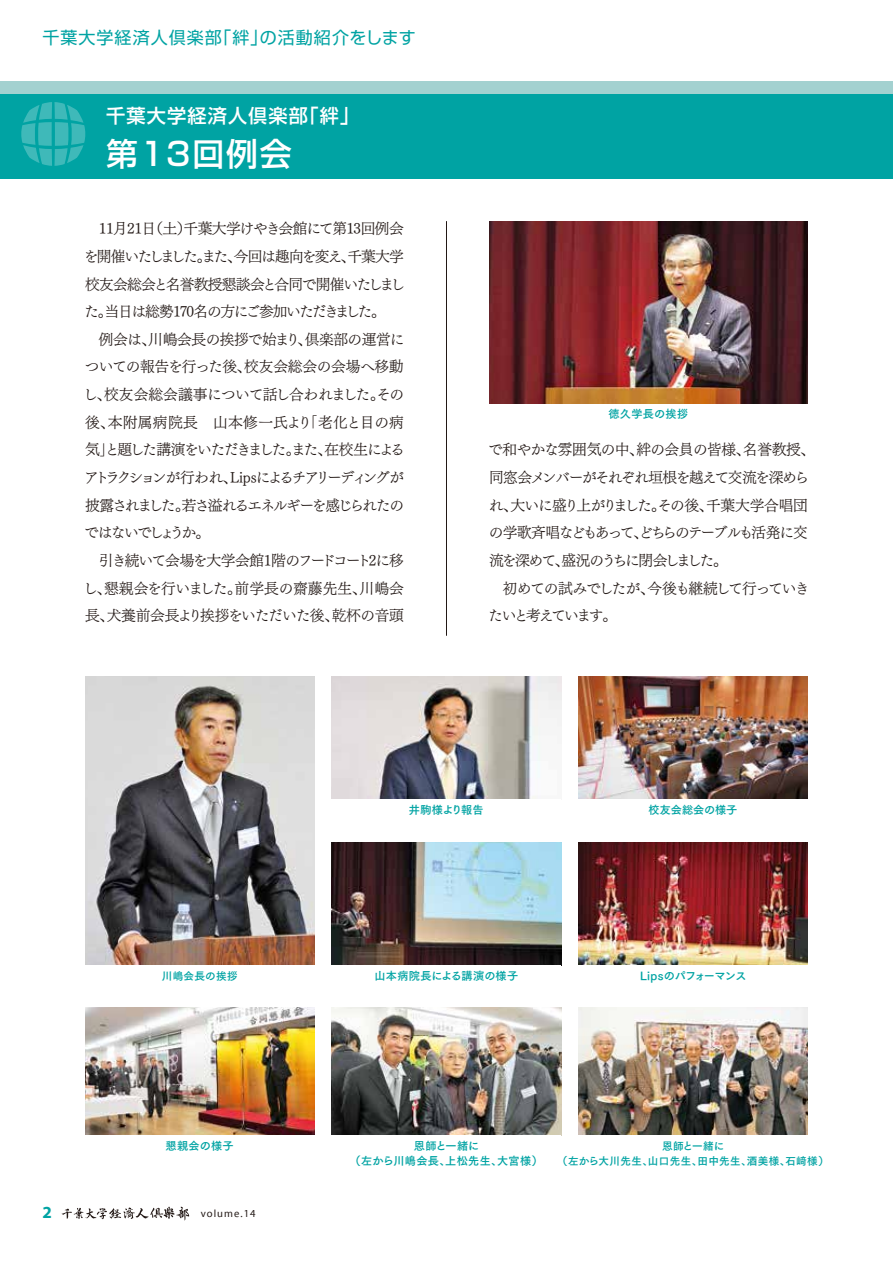
<style>
.page{position:relative;width:893px;height:1263px;background:#fff}
.page>*{position:absolute;margin:0;border:0;box-sizing:border-box;transform-origin:0 0}
.t1{font:500 31.95px "Shin Go Pro";letter-spacing:.06em;color:#fff}
.t2{font:500 19.2px "Shin Go Pro";letter-spacing:.06em;color:#fff}
.t3{font:16.95px "Shin Go Pro";letter-spacing:.06em;color:#00a3a3}
.t4{font:700 16.95px "Myriad Pro";color:#00a3a3}
.t5{font:14.85px/27.6px "Tsuku Min Pro LB";letter-spacing:-.09em;color:#221815;text-align:justify}
.t6{font:14.85px/27.6px "Tsuku Min Pro LB";letter-spacing:-.11em;color:#221815}
.t7{font:11.1px/14.9px "Tsuku Go Pro B";letter-spacing:.03em;color:#00a3a3;text-align:center}
.t8{font:11.1px "Tsuku Go Pro B";letter-spacing:.01em;color:#00a3a3}
.t9{font:11.1px "Tsuku Go Pro B";letter-spacing:-.05em;color:#00a3a3}
.t10{font:11.1px "Tsuku Go Pro B";letter-spacing:-.02em;color:#00a3a3}
.t11{font:10.65px/14.9px "Tsuku Go Pro B";letter-spacing:.03em;color:#00a3a3;text-align:center}
.t12{font:10.65px "Myriad";letter-spacing:.1em;color:#221815}
</style>
<div class="page">
<svg style="left:62px;top:1206px;width:127px;height:14px"></svg>
<hr style="left:446px;top:221px;width:1px;height:415px;background:#221815">
<img style="left:85px;top:676px;width:230px;height:289px">
<img style="left:578px;top:676px;width:230px;height:123px">
<img style="left:332px;top:842px;width:229px;height:123px">
<img style="left:85px;top:1008px;width:230px;height:127px">
<img style="left:578px;top:842px;width:230px;height:123px">
<img style="left:578px;top:1008px;width:230px;height:127px">
<img style="left:332px;top:1008px;width:229px;height:127px">
<img style="left:332px;top:676px;width:229px;height:123px">
<img style="left:489px;top:221px;width:319px;height:183px">
<div style="left:0;top:94px;width:893px;height:85px;background:#00a3a3"></div>
<div style="left:0;top:81px;width:893px;height:13px;background:#a3d1d0"></div>
<svg style="left:21px;top:102px;width:64px;height:64px"></svg>
<p class="t3" style="left:43px;top:23px;width:375px">千葉大学経済人倶楽部「絆」の活動紹介をします</p>
<p class="t2" style="left:106px;top:100px;width:254px">千葉大学経済人倶楽部「絆」</p>
<h1 class="t1" style="left:106px;top:127px;width:187px">第13回例会</h1>
<p class="t5" style="left:84px;top:213px;width:323px;text-indent:15px">11月21日（土）千葉大学けやき会館にて第13回例会を開催いたしました。また、今回は趣向を変え、千葉大学校友会総会と名誉教授懇談会と合同で開催いたしました。当日は総勢170名の方にご参加いただきました。</p>
<p class="t5" style="left:83px;top:323px;width:323px;text-indent:16px">例会は、川嶋会長の挨拶で始まり、倶楽部の運営についての報告を行った後、校友会総会の会場へ移動し、校友会総会議事について話し合われました。その後、本附属病院長　山本修一氏より「老化と目の病気」と題した講演をいただきました。また、在校生によるアトラクションが行われ、Lipsによるチアリーディングが披露されました。若さ溢れるエネルギーを感じられたのではないでしょうか。</p>
<p class="t5" style="left:83px;top:545px;width:322px;text-indent:16px">引き続いて会場を大学会館1階のフードコート2に移し、懇親会を行いました。前学長の齋藤先生、川嶋会長、犬養前会長より挨拶をいただいた後、乾杯の音頭</p>
<p class="t7" style="left:608px;top:405px;width:81px">徳久学長の挨拶</p>
<p class="t5" style="left:488px;top:434px;width:328px;text-align:left">で和やかな雰囲気の中、絆の会員の皆様、名誉教授、同窓会メンバーがそれぞれ垣根を越えて交流を深められ、大いに盛り上がりました。その後、千葉大学合唱団の学歌斉唱などもあって、どちらのテーブルも活発に交流を深めて、盛況のうちに閉会しました。</p>
<p class="t6" style="left:488px;top:572px;width:323px;text-indent:15px">初めての試みでしたが、今後も継続して行っていきたいと考えています。</p>
<p class="t11" style="left:162px;top:967px;width:77px">川嶋会長の挨拶</p>
<p class="t8" style="left:166px;top:1136px;width:70px">懇親会の様子</p>
<p class="t4" style="left:43px;top:1201px;width:11px">2</p>
<p class="t12" style="left:201px;top:1208px;width:57px">volume.14</p>
<p class="t10" style="left:409px;top:800px;width:76px">井駒様より報告</p>
<p class="t8" style="left:374px;top:966px;width:145px">山本病院長による講演の様子</p>
<p class="t8" style="left:648px;top:800px;width:90px">校友会総会の様子</p>
<p class="t9" style="left:640px;top:966px;width:108px">Lipsのパフォーマンス</p>
<p class="t7" style="left:350px;top:1137px;width:194px">恩師と一緒に<br>（左から川嶋会長、上松先生、大宮様）</p>
<p class="t11" style="left:557px;top:1137px;width:273px">恩師と一緒に<br>（左から大川先生、山口先生、田中先生、酒美様、石﨑様）</p>
</div>
